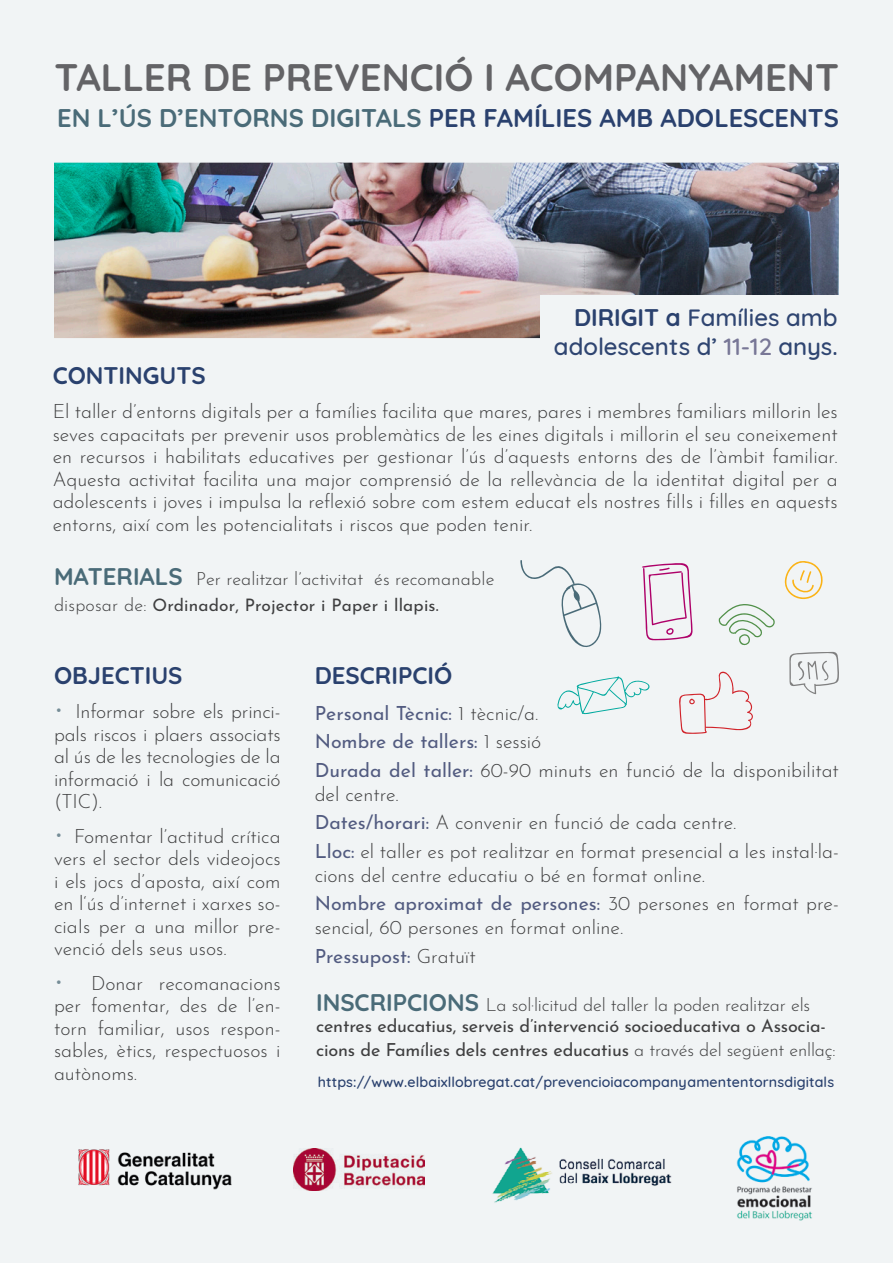
<style>
.page{position:relative;width:893px;height:1263px;background:#f1f4f5}
.page>*{position:absolute;margin:0;border:0;box-sizing:border-box;transform-origin:0 0}
.TÍTULO{font:700 38.25px "Quicksand";color:#636366}
.TÍTULO-2{font:700 25.5px "Quicksand";color:#2a416e}
.TÍTULO_apartado{font:500 24px "Quicksand";color:#2f4571}
.TÍTULO_apartado-2{font:700 24px "Quicksand";color:#2a416e}
.texto{font:300 19.5px/22.5px "Josefin Sans";color:#3e3e3f;text-align:justify}
.texto-2{font:19.5px "Josefin Sans";color:#525b80}
.TÍTULO_apartado-3{font:18px/21px "Josefin Sans";letter-spacing:-.01em;color:#3e3e3f}
.TÍTULO_apartado-4{font:300 18px "Josefin Sans";color:#3e3e3f}
.TÍTULO_apartado-5{font:17.25px "Josefin Sans";letter-spacing:.01em;color:#3e3e3f}
.texto-3{font:500 14.25px "Quicksand";letter-spacing:.01em;color:#2a416e}
.s1{color:#4a6b78}
.s2{font-weight:700;color:#2a416e}
.s3{color:#787796}
.s4{font-family:"Quicksand";font-weight:700;font-size:24px;color:#4a6b78}
.s5{font-weight:300;font-size:18px}
.s6{font-weight:300;color:#3e3e3f}
.s7{font-weight:400;color:#525b80}
.s8{font-weight:300}
</style>
<div class="page">
<img style="left:78px;top:1149px;width:154px;height:41px">
<img style="left:293px;top:1148px;width:131px;height:43px">
<img style="left:492px;top:1147px;width:180px;height:56px">
<img style="left:736px;top:1136px;width:76px;height:85px">
<svg style="left:520px;top:560px;width:82px;height:87px"></svg>
<svg style="left:718px;top:604px;width:57px;height:42px"></svg>
<svg style="left:784px;top:561px;width:39px;height:38px"></svg>
<svg style="left:789px;top:651px;width:50px;height:43px"></svg>
<svg style="left:557px;top:676px;width:93px;height:38px"></svg>
<svg style="left:679px;top:671px;width:74px;height:63px"></svg>
<img style="left:54px;top:163px;width:785px;height:175px">
<svg style="left:642px;top:563px;width:51px;height:78px"></svg>
<div style="left:540px;top:296px;width:353px;height:68px;background:#f1f4f5"></div>
<p class="TÍTULO" style="left:54px;top:46px;width:786px">TALLER DE PREVENCIÓ I ACOMPANYAMENT</p>
<p class="TÍTULO-2" style="left:57px;top:97px;width:783px"><span class="s1">EN L’ÚS D’ENTORNS DIGITALS</span> PER FAMÍLIES AMB ADOLESCENTS</p>
<p class="TÍTULO_apartado" style="left:574px;top:298px;width:265px"><span class="s2">DIRIGIT a</span> Famílies amb</p>
<p class="TÍTULO_apartado" style="left:554px;top:327px;width:285px">adolescents d’ <span class="s3">11-12</span> anys.</p>
<p class="TÍTULO_apartado-2" style="left:53px;top:355px;width:155px">CONTINGUTS</p>
<p class="texto" style="left:53px;top:398px;width:787px">El taller d’entorns digitals per a famílies facilita que mares, pares i membres familiars millorin les seves capacitats per prevenir usos problemàtics de les eines digitals i millorin el seu coneixement en recursos i habilitats educatives per gestionar l’ús d’aquests entorns des de l’àmbit familiar.<br>Aquesta activitat facilita una major comprensió de la rellevància de la identitat digital per a adolescents i joves i impulsa la reflexió sobre com estem educat els nostres filIs i filles en aquests entorns, així com les potencialitats i riscos que poden tenir.</p>
<p class="TÍTULO_apartado-4" style="left:54px;top:565px;width:442px"><span class="s4">MATERIALS</span> Per realitzar l’activitat és recomanable</p>
<p class="TÍTULO_apartado-5" style="left:54px;top:590px;width:386px"><span class="s5">disposar de:</span> Ordinador, Projector i Paper i llapis.</p>
<p class="TÍTULO_apartado-2" style="left:54px;top:655px;width:130px">OBJECTIUS</p>
<p class="texto" style="left:54px;top:698px;width:228px"><sup>.</sup> Informar sobre els princi&shy;pals riscos i plaers associats al ús de les tecnologies de la informació i la comunicació (TIC).</p>
<p class="texto" style="left:54px;top:823px;width:228px"><sup>.</sup> Fomentar l’actitud crítica vers el sector dels videojocs i els jocs d’aposta, així com en l‘ús d’internet i xarxes so&shy;ciaIs per a una millor pre&shy;venció dels seus usos.</p>
<p class="texto" style="left:54px;top:970px;width:228px"><sup>.</sup> Donar recomanacions per fomentar, des de l’en&shy;torn familiar, usos respon&shy;sables, ètics, respectuosos i autònoms.</p>
<p class="TÍTULO_apartado-2" style="left:315px;top:655px;width:139px">DESCRIPCIÓ</p>
<p class="texto-2" style="left:315px;top:697px;width:225px">Personal Tècnic: <span class="s6">1 tècnic/a.</span></p>
<p class="texto-2" style="left:315px;top:725px;width:228px">Nombre de tallers: <span class="s6">1 sessió</span></p>
<p class="texto" style="left:315px;top:756px;width:526px;line-height:24px"><span class="s7">Durada del taller:</span> 60-90 minuts en funció de la disponibilitat del centre.</p>
<p class="texto" style="left:315px;top:809px;width:423px"><span class="s7">Dates/horari:</span> A convenir en funció de cada centre.</p>
<p class="texto" style="left:315px;top:837px;width:526px;line-height:24px"><span class="s7">Lloc:</span> el taller es pot realitzar en format presencial a les instal·la&shy;cions del centre educatiu o bé en format online.</p>
<p class="texto" style="left:315px;top:890px;width:526px;line-height:24px"><span class="s7">Nombre aproximat de persones:</span> 30 persones en format pre&shy;sencial, 60 persones en format online.</p>
<p class="texto-2" style="left:315px;top:940px;width:163px">Pressupost: <span class="s6">Gratuït</span></p>
<p class="TÍTULO_apartado-3" style="left:316px;top:991px;width:511px"><span class="s4">INSCRIPCIONS</span> <span class="s8">La sol·licitud del taller la poden realitzar els </span>centres educatius, serveis d’intervenció socioeducativa o Associa-</p>
<p class="TÍTULO_apartado-3" style="left:316px;top:1036px;width:521px">cions de Famílies dels centres educatius <span class="s8">a través del següent enllaç:</span></p>
<p class="texto-3" style="left:318px;top:1070px;width:518px">https://www.elbaixllobregat.cat/prevencioiacompanyamententornsdigitals</p>
</div>
